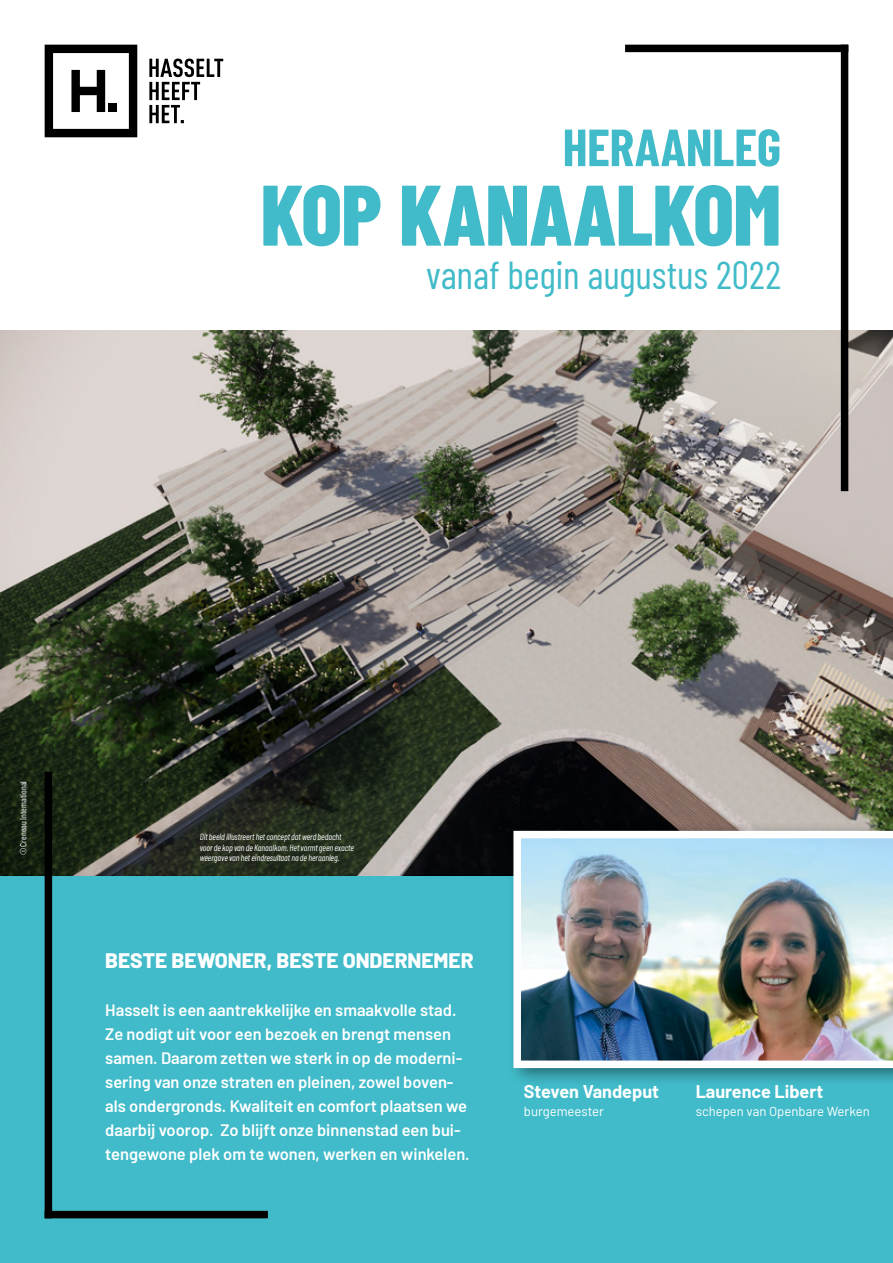
<style>
.page{position:relative;width:893px;height:1263px;background:#fff}
.page>*{position:absolute;margin:0;border:0;box-sizing:border-box;transform-origin:0 0}
.t1{font:800 85.65px "Barlow Condensed";letter-spacing:-.01em;color:#41bbc9}
.t2{font:700 52.2px "Barlow Condensed";letter-spacing:-.005em;color:#41bbc9}
.t3{font:39px "Barlow Condensed";letter-spacing:-.005em;color:#41bbc9}
.t4{font:800 21px "Barlow";color:#fff}
.t5{font:700 18px "Barlow";color:#fff}
.t6{font:600 16.5px/24px "Barlow";color:#fff}
.t7{font:13.2px "Barlow";color:#fff}
.t8{font:italic 9px/10.8px "Barlow Condensed";letter-spacing:-.005em;color:#fff}
.t9{font:9px "Barlow Condensed";color:#fff}
</style>
<div class="page">
<div style="left:0;top:870px;width:893px;height:393px;background:#41bbc9"></div>
<svg style="left:45px;top:45px;width:92px;height:92px"></svg>
<div style="left:108px;top:104px;width:9px;height:8px;background:#000"></div>
<svg style="left:149px;top:59px;width:74px;height:64px"></svg>
<img style="left:0;top:331px;width:893px;height:544px">
<div style="left:625px;top:45px;width:223px;height:7px;background:#000"></div>
<div style="left:45px;top:1211px;width:223px;height:7px;background:#000"></div>
<div style="left:45px;top:772px;width:7px;height:446px;background:#000"></div>
<div style="left:506px;top:821px;width:387px;height:266px;background:#000;opacity:.44"></div>
<img style="left:513px;top:831px;width:380px;height:237px">
<div style="left:841px;top:45px;width:7px;height:446px;background:#000"></div>
<h2 class="t2" style="left:563px;top:110px;width:220px">HERAANLEG</h2>
<h1 class="t1" style="left:260px;top:154px;width:522px">KOP KANAALKOM</h1>
<h3 class="t3" style="left:426px;top:247px;width:357px">vanaf begin augustus 2022</h3>
<p class="t9" style="left:17px;top:855px;width:76px;rotate:-90deg">© Creneau International</p>
<p class="t8" style="left:200px;top:830px;width:156px">Dit beeld illustreert het concept dat werd bedacht voor de kop van de Kanaalkom. Het vormt geen exacte weergave van het eindresultaat na de heraanleg.</p>
<p class="t4" style="left:105px;top:945px;width:370px">BESTE BEWONER, BESTE ONDERNEMER</p>
<p class="t6" style="left:105px;top:997px;width:366px">Hasselt is een aantrekkelijke en smaakvolle stad.<br>Ze nodigt uit voor een bezoek en brengt mensen samen. Daarom zetten we sterk in op de moderni&shy;sering van onze straten en pleinen, zowel boven&shy;als ondergronds. Kwaliteit en comfort plaatsen we daarbij voorop. Zo blijft onze binnenstad een bui&shy;tengewone plek om te wonen, werken en winkelen.</p>
<p class="t5" style="left:524px;top:1078px;width:137px">Steven Vandeput</p>
<p class="t7" style="left:524px;top:1102px;width:82px">burgemeester</p>
<p class="t5" style="left:696px;top:1078px;width:129px">Laurence Libert</p>
<p class="t7" style="left:696px;top:1102px;width:176px">schepen van Openbare Werken</p>
</div>
